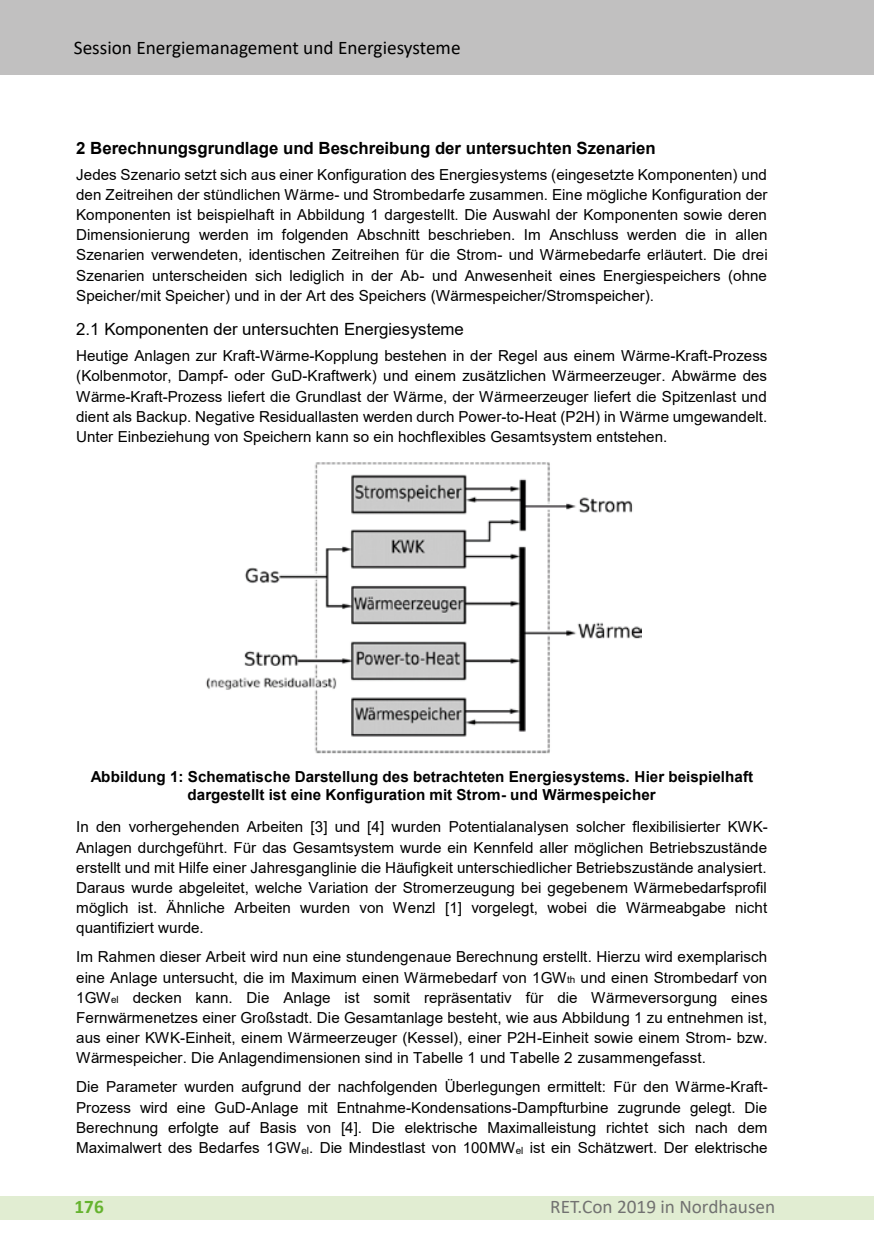
<style>
.page{position:relative;width:874px;height:1241px;background:#fff}
.page>*{position:absolute;margin:0;border:0;box-sizing:border-box;transform-origin:0 0}
.t1{font:19.25px "Calibri";color:#000}
.t2{font:19.25px "Calibri";color:#727271}
.t3{font:700 19.25px "Calibri";color:#65b32e}
.t4{font:700 16.8px "Arial";color:#000}
.t5{font:16.8px "Arial";color:#000}
.t6{font:15.22px/20.1px "Arial";color:#000;text-align:justify}
.t7{font:700 15.22px/17.5px "Arial";color:#000;text-align:center}
.s1{font-size:9.8px}
</style>
<div class="page">
<div style="left:0;top:1196px;width:873px;height:23px;background:#e1edd2"></div>
<div style="left:0;top:0;width:873px;height:74px;background:#c1c0c0"></div>
<img style="left:205px;top:462px;width:436px;height:292px">
<p class="t1" style="left:74px;top:34px;width:388px">Session Energiemanagement und Energiesysteme</p>
<p class="t4" style="left:76px;top:136px;width:580px">2 Berechnungsgrundlage und Beschreibung der untersuchten Szenarien</p>
<p class="t6" style="left:76px;top:164px;width:692px">Jedes Szenario setzt sich aus einer Konfiguration des Energiesystems (eingesetzte Komponenten) und den Zeitreihen der stündlichen Wärme- und Strombedarfe zusammen. Eine mögliche Konfiguration der Komponenten ist beispielhaft in Abbildung 1 dargestellt. Die Auswahl der Komponenten sowie deren Dimensionierung werden im folgenden Abschnitt beschrieben. Im Anschluss werden die in allen Szenarien verwendeten, identischen Zeitreihen für die Strom- und Wärmebedarfe erläutert. Die drei Szenarien unterscheiden sich lediglich in der Ab- und Anwesenheit eines Energiespeichers (ohne Speicher/mit Speicher) und in der Art des Speichers (Wärmespeicher/Stromspeicher).</p>
<p class="t5" style="left:76px;top:317px;width:389px">2.1 Komponenten der untersuchten Energiesysteme</p>
<p class="t6" style="left:76px;top:346px;width:692px">Heutige Anlagen zur Kraft-Wärme-Kopplung bestehen in der Regel aus einem Wärme-Kraft-Prozess (Kolbenmotor, Dampf- oder GuD-Kraftwerk) und einem zusätzlichen Wärmeerzeuger. Abwärme des Wärme-Kraft-Prozess liefert die Grundlast der Wärme, der Wärmeerzeuger liefert die Spitzenlast und dient als Backup. Negative Residuallasten werden durch Power-to-Heat (P2H) in Wärme umgewandelt.<br>Unter Einbeziehung von Speichern kann so ein hochflexibles Gesamtsystem entstehen.</p>
<p class="t7" style="left:91px;top:767px;width:663px">Abbildung 1: Schematische Darstellung des betrachteten Energiesystems. Hier beispielhaft dargestellt ist eine Konfiguration mit Strom- und Wärmespeicher</p>
<p class="t6" style="left:76px;top:816px;width:692px">In den vorhergehenden Arbeiten [3] und [4] wurden Potentialanalysen solcher flexibilisierter KWK-Anlagen durchgeführt. Für das Gesamtsystem wurde ein Kennfeld aller möglichen Betriebszustände erstellt und mit Hilfe einer Jahresganglinie die Häufigkeit unterschiedlicher Betriebszustände analysiert.<br>Daraus wurde abgeleitet, welche Variation der Stromerzeugung bei gegebenem Wärmebedarfsprofil möglich ist. Ähnliche Arbeiten wurden von Wenzl [1] vorgelegt, wobei die Wärmeabgabe nicht quantifiziert wurde.</p>
<p class="t6" style="left:76px;top:946px;width:692px">Im Rahmen dieser Arbeit wird nun eine stundengenaue Berechnung erstellt. Hierzu wird exemplarisch eine Anlage untersucht, die im Maximum einen Wärmebedarf von 1GW<span class="s1">th</span> und einen Strombedarf von 1GW<span class="s1">el</span> decken kann. Die Anlage ist somit repräsentativ für die Wärmeversorgung eines Fernwärmenetzes einer Großstadt. Die Gesamtanlage besteht, wie aus Abbildung 1 zu entnehmen ist, aus einer KWK-Einheit, einem Wärmeerzeuger (Kessel), einer P2H-Einheit sowie einem Strom- bzw.<br>Wärmespeicher. Die Anlagendimensionen sind in Tabelle 1 und Tabelle 2 zusammengefasst.</p>
<p class="t6" style="left:76px;top:1076px;width:692px">Die Parameter wurden aufgrund der nachfolgenden Überlegungen ermittelt: Für den Wärme-Kraft-Prozess wird eine GuD-Anlage mit Entnahme-Kondensations-Dampfturbine zugrunde gelegt. Die Berechnung erfolgte auf Basis von [4]. Die elektrische Maximalleistung richtet sich nach dem Maximalwert des Bedarfes 1GW<span class="s1">el</span>. Die Mindestlast von 100MW<span class="s1">el</span> ist ein Schätzwert. Der elektrische</p>
<p class="t3" style="left:74px;top:1192px;width:31px">176</p>
<p class="t2" style="left:550px;top:1193px;width:226px">RET.Con 2019 in Nordhausen</p>
</div>
